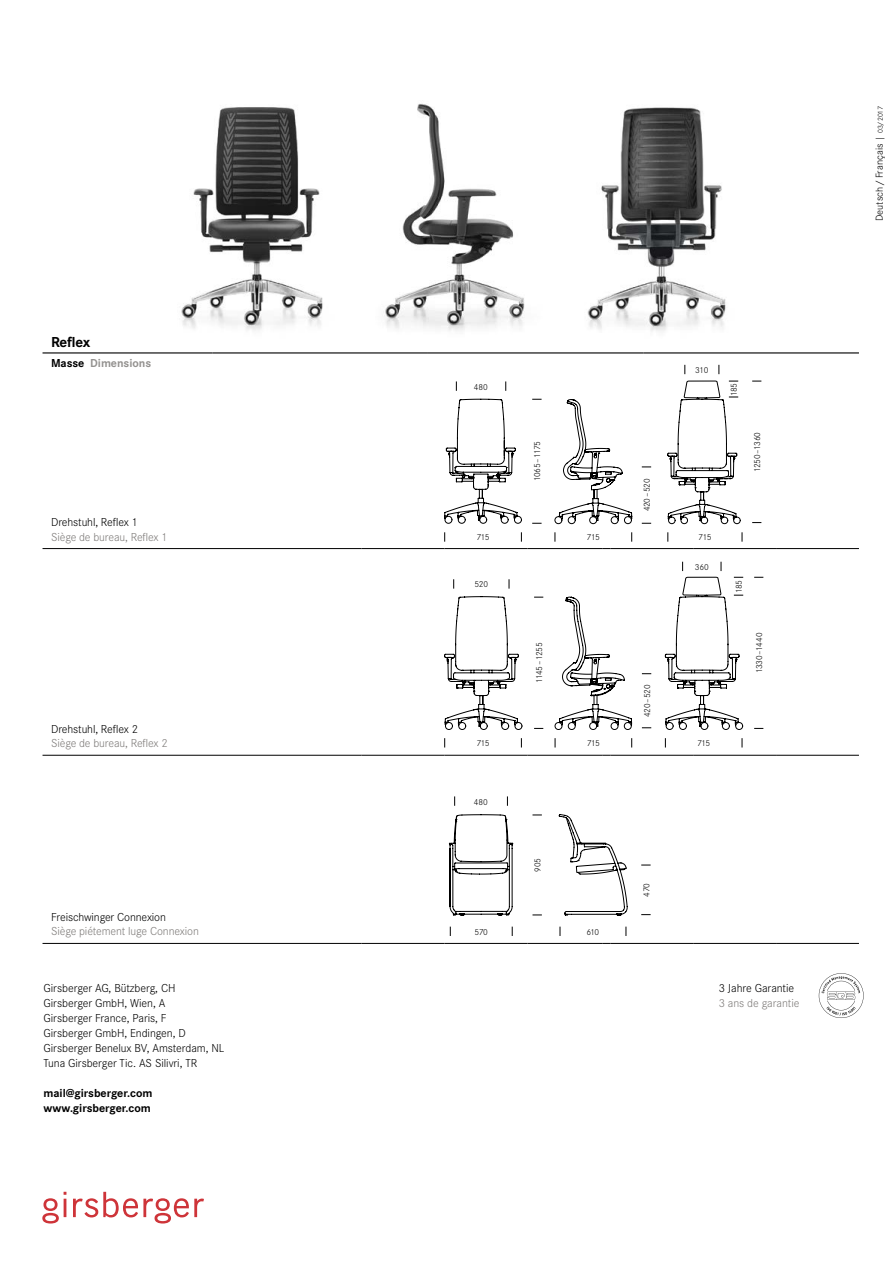
<style>
.page{position:relative;width:893px;height:1263px;background:#fff}
.page>*{position:absolute;margin:0;border:0;box-sizing:border-box;transform-origin:0 0}
.t1{font:700 15px "Corporate S";color:#000}
.t2{font:300 12px/15px "Corporate S";letter-spacing:-.005em;color:#000}
.t3{font:300 12px "Corporate S";letter-spacing:-.01em;color:#7f7c7a}
.t4{font:700 12px/15px "Corporate S";letter-spacing:-.005em;color:#000}
.t5{font:700 12px "Corporate S";letter-spacing:-.005em;color:#949290}
.t6{font:300 10.5px "Corporate S";color:#000}
.t7{font:300 9px "Corporate S";letter-spacing:-.025em;color:#000}
.t8{font:300 9px "Corporate S";letter-spacing:-.05em;color:#000}
.t9{font:300 9px "Corporate S";letter-spacing:-.005em;color:#000}
.s1{color:#000}
.s2{font-size:7.5px}
</style>
<div class="page">
<svg style="left:42px;top:1192px;width:162px;height:31px"></svg>
<svg style="left:819px;top:973px;width:45px;height:45px"></svg>
<img style="left:181px;top:107px;width:142px;height:224px">
<img style="left:384px;top:103px;width:141px;height:228px">
<img style="left:587px;top:107px;width:139px;height:224px">
<svg style="left:444px;top:399px;width:78px;height:125px"></svg>
<svg style="left:555px;top:399px;width:77px;height:125px"></svg>
<svg style="left:444px;top:596px;width:78px;height:134px"></svg>
<svg style="left:555px;top:597px;width:77px;height:133px"></svg>
<svg style="left:665px;top:577px;width:78px;height:153px"></svg>
<svg style="left:667px;top:381px;width:73px;height:143px"></svg>
<svg style="left:449px;top:814px;width:64px;height:101px"></svg>
<svg style="left:559px;top:814px;width:68px;height:101px"></svg>
<hr style="left:43px;top:352px;width:169px;height:1px;background:#000">
<hr style="left:212px;top:352px;width:216px;height:1px;background:#000">
<hr style="left:428px;top:352px;width:215px;height:1px;background:#000">
<hr style="left:643px;top:352px;width:216px;height:1px;background:#000">
<hr style="left:43px;top:548px;width:319px;height:1px;background:#000">
<hr style="left:362px;top:548px;width:82px;height:1px;background:#000">
<hr style="left:444px;top:548px;width:83px;height:1px;background:#000">
<hr style="left:527px;top:548px;width:75px;height:1px;background:#000">
<hr style="left:610px;top:548px;width:83px;height:1px;background:#000">
<hr style="left:693px;top:548px;width:83px;height:1px;background:#000">
<hr style="left:776px;top:548px;width:83px;height:1px;background:#000">
<hr style="left:43px;top:943px;width:319px;height:1px;background:#000">
<hr style="left:362px;top:943px;width:82px;height:1px;background:#000">
<hr style="left:444px;top:943px;width:83px;height:1px;background:#000">
<hr style="left:527px;top:943px;width:75px;height:1px;background:#000">
<hr style="left:610px;top:943px;width:83px;height:1px;background:#000">
<hr style="left:693px;top:943px;width:83px;height:1px;background:#000">
<hr style="left:776px;top:943px;width:83px;height:1px;background:#000">
<hr style="left:43px;top:755px;width:319px;height:1px;background:#000">
<hr style="left:362px;top:755px;width:82px;height:1px;background:#000">
<hr style="left:444px;top:755px;width:83px;height:1px;background:#000">
<hr style="left:527px;top:755px;width:75px;height:1px;background:#000">
<hr style="left:610px;top:755px;width:83px;height:1px;background:#000">
<hr style="left:693px;top:755px;width:83px;height:1px;background:#000">
<hr style="left:776px;top:755px;width:83px;height:1px;background:#000">
<p class="t1" style="left:51px;top:334px;width:41px">Reflex</p>
<p class="t5" style="left:51px;top:356px;width:102px"><span class="s1">Masse</span> Dimensions</p>
<p class="t2" style="left:51px;top:515px;width:88px">Drehstuhl, Reflex 1</p>
<p class="t3" style="left:51px;top:530px;width:118px">Siège de bureau, Reflex 1</p>
<p class="t2" style="left:51px;top:721px;width:88px">Drehstuhl, Reflex 2</p>
<p class="t3" style="left:51px;top:736px;width:118px">Siège de bureau, Reflex 2</p>
<p class="t2" style="left:51px;top:909px;width:116px">Freischwinger Connexion</p>
<p class="t3" style="left:51px;top:925px;width:149px">Siège piétement luge Connexion</p>
<p class="t2" style="left:44px;top:981px;width:182px">Girsberger AG, Bützberg, CH<br>Girsberger GmbH, Wien, A<br>Girsberger France, Paris, F<br>Girsberger GmbH, Endingen, D<br>Girsberger Benelux BV, Amsterdam, NL<br>Tuna Girsberger Tic. AS Silivri, TR</p>
<p class="t4" style="left:44px;top:1086px;width:110px">mail@girsberger.com www.girsberger.com</p>
<p class="t7" style="left:695px;top:365px;width:15px">310</p>
<p class="t7" style="left:474px;top:381px;width:15px">480</p>
<p class="t7" style="left:729px;top:396px;width:15px;rotate:-90deg">185</p>
<p class="t7" style="left:532px;top:481px;width:42px;rotate:-90deg">1065–1175</p>
<p class="t7" style="left:642px;top:511px;width:34px;rotate:-90deg">420–520</p>
<p class="t7" style="left:752px;top:472px;width:41px;rotate:-90deg">1250–1360</p>
<p class="t7" style="left:476px;top:532px;width:15px">715</p>
<p class="t7" style="left:587px;top:532px;width:15px">715</p>
<p class="t7" style="left:698px;top:532px;width:15px">715</p>
<p class="t7" style="left:695px;top:562px;width:15px">360</p>
<p class="t7" style="left:474px;top:579px;width:15px">520</p>
<p class="t7" style="left:734px;top:593px;width:15px;rotate:-90deg">185</p>
<p class="t8" style="left:534px;top:683px;width:42px;rotate:-90deg">1145–1255</p>
<p class="t9" style="left:754px;top:673px;width:42px;rotate:-90deg">1330–1440</p>
<p class="t7" style="left:476px;top:738px;width:15px">715</p>
<p class="t7" style="left:474px;top:796px;width:15px">480</p>
<p class="t7" style="left:533px;top:872px;width:15px;rotate:-90deg">905</p>
<p class="t7" style="left:642px;top:717px;width:34px;rotate:-90deg">420–520</p>
<p class="t7" style="left:587px;top:738px;width:15px">715</p>
<p class="t7" style="left:697px;top:738px;width:15px">715</p>
<p class="t7" style="left:641px;top:896px;width:15px;rotate:-90deg">470</p>
<p class="t7" style="left:474px;top:927px;width:15px">570</p>
<p class="t7" style="left:586px;top:927px;width:14px">610</p>
<p class="t2" style="left:719px;top:981px;width:77px">3 Jahre Garantie</p>
<p class="t3" style="left:719px;top:997px;width:82px">3 ans de garantie</p>
<p class="t6" style="left:873px;top:221px;width:116px;rotate:-90deg">Deutsch/Français | <span class="s2">03/2017</span></p>
</div>
